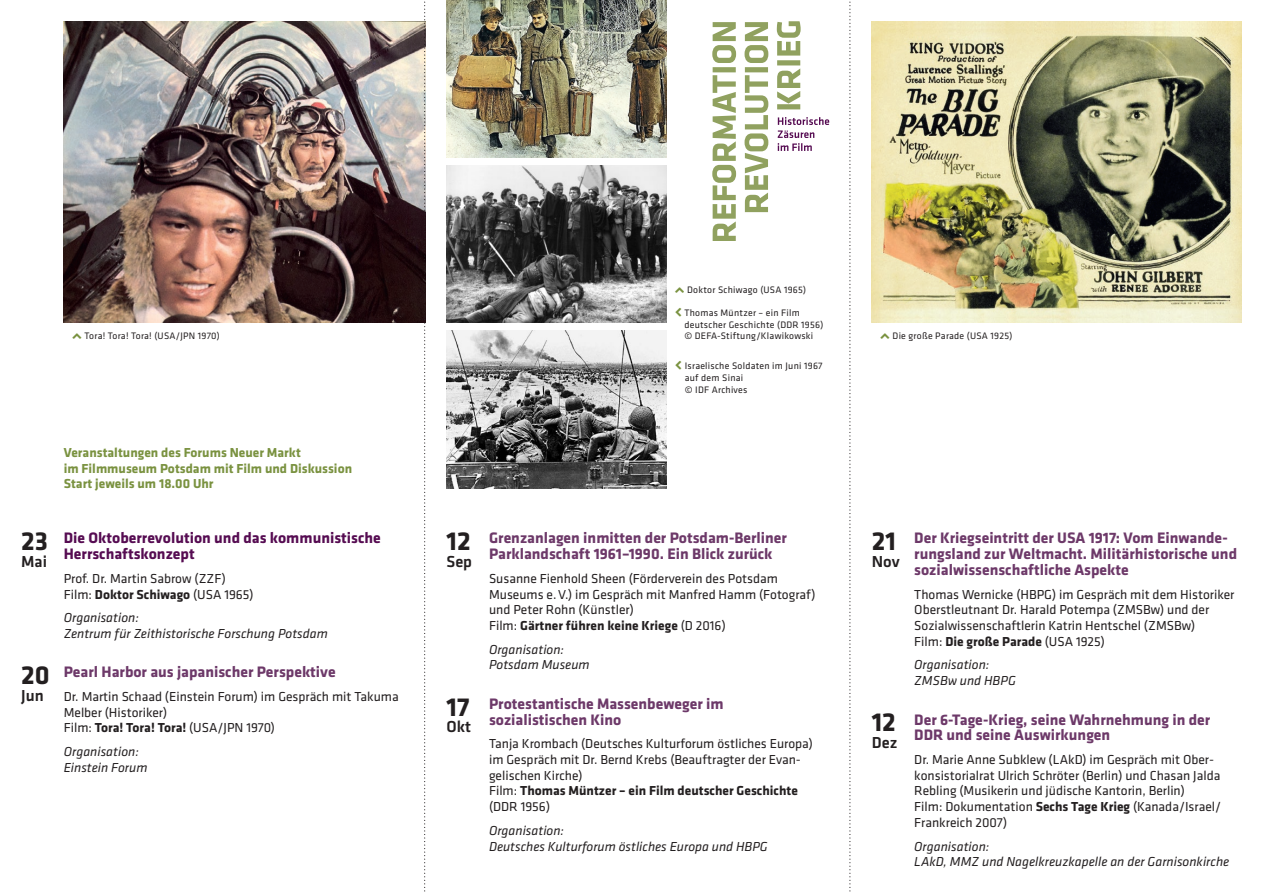
<style>
.page{position:relative;width:1263px;height:893px;background:#fff}
.page>*{position:absolute;margin:0;border:0;box-sizing:border-box;transform-origin:0 0}
.t1{font:700 27px "Klavika Basic";color:#231f20}
.t2{font:500 16.5px "Klavika Basic";color:#231f20}
.t3{font:700 15.75px/15.8px "Klavika Basic";color:#6d3969}
.t4{font:700 15.75px/15.8px "Klavika Basic";color:#560c52}
.t5{font:13.5px/15.8px "Klavika Basic";color:#231f20}
.t6{font:italic 13.5px/15.8px "Klavika Basic";color:#231f20}
.t7{font:700 13.5px/15.8px "Klavika Basic";color:#7a9240}
.t8{font:9.75px/11.7px "Klavika Basic";letter-spacing:.025em;color:#231f20}
.s1{font-weight:700}
</style>
<div class="page">
<img style="left:446px;top:331px;width:220px;height:157px">
<img style="left:446px;top:165px;width:220px;height:158px">
<img style="left:446px;top:0;width:220px;height:158px">
<img style="left:64px;top:21px;width:360px;height:302px">
<img style="left:872px;top:21px;width:370px;height:302px">
<svg style="left:777px;top:21px;width:24px;height:88px"></svg>
<svg style="left:744px;top:22px;width:24px;height:190px"></svg>
<svg style="left:712px;top:22px;width:24px;height:219px"></svg>
<svg style="left:778px;top:117px;width:51px;height:34px"></svg>
<svg style="left:424px;top:1px;width:2px;height:891px"></svg>
<svg style="left:849px;top:1px;width:2px;height:891px"></svg>
<p class="t8" style="left:687px;top:283px;width:121px">Doktor Schiwago (USA 1965)</p>
<p class="t8" style="left:684px;top:306px;width:140px">Thomas Müntzer – ein Film deutscher Geschichte (DDR 1956) © DEFA-Stiftung/Klawikowski</p>
<p class="t8" style="left:685px;top:360px;width:139px">Israelische Soldaten im Juni 1967 auf dem Sinai<br>© IDF Archives</p>
<p class="t8" style="left:85px;top:330px;width:137px">Tora! Tora! Tora! (USA/JPN 1970)</p>
<p class="t8" style="left:892px;top:330px;width:121px">Die große Parade (USA 1925)</p>
<p class="t7" style="left:64px;top:444px;width:290px">Veranstaltungen des Forums Neuer Markt<br>im Filmmuseum Potsdam mit Film und Diskussion<br>Start jeweils um 18.00 Uhr</p>
<h1 class="t1" style="left:21px;top:522px;width:28px">23</h1>
<p class="t2" style="left:21px;top:550px;width:27px">Mai</p>
<h1 class="t1" style="left:21px;top:655px;width:30px">20</h1>
<p class="t2" style="left:21px;top:684px;width:24px">Jun</p>
<p class="t4" style="left:64px;top:530px;width:319px">Die Oktoberrevolution und das kommunistische<br>Herrschaftskonzept</p>
<p class="t5" style="left:64px;top:570px;width:191px">Prof. Dr. Martin Sabrow (ZZF)<br>Film: <span class="s1">Doktor Schiwago</span> (USA 1965)</p>
<p class="t6" style="left:64px;top:610px;width:266px">Organisation:<br>Zentrum für Zeithistorische Forschung Potsdam</p>
<p class="t3" style="left:64px;top:663px;width:274px">Pearl Harbor aus japanischer Perspektive</p>
<p class="t5" style="left:64px;top:688px;width:336px">Dr. Martin Schaad (Einstein Forum) im Gespräch mit Takuma<br>Melber (Historiker)<br>Film: <span class="s1">Tora! Tora! Tora!</span> (USA/JPN 1970)</p>
<p class="t6" style="left:64px;top:743px;width:85px">Organisation:<br>Einstein Forum</p>
<h1 class="t1" style="left:446px;top:522px;width:26px">12</h1>
<p class="t2" style="left:446px;top:550px;width:27px">Sep</p>
<h1 class="t1" style="left:446px;top:687px;width:25px">17</h1>
<p class="t2" style="left:446px;top:716px;width:26px">Okt</p>
<p class="t3" style="left:489px;top:530px;width:299px">Grenzanlagen inmitten der Potsdam-Berliner<br>Parklandschaft 1961–1990. Ein Blick zurück</p>
<p class="t5" style="left:489px;top:570px;width:328px">Susanne Fienhold Sheen (Förderverein des Potsdam Museums e.V.) im Gespräch mit Manfred Hamm (Fotograf) und Peter Rohn (Künstler)<br>Film: <span class="s1">Gärtner führen keine Kriege</span> (D 2016)</p>
<p class="t6" style="left:489px;top:641px;width:102px">Organisation:<br>Potsdam Museum</p>
<p class="t3" style="left:489px;top:695px;width:236px">Protestantische Massenbeweger im sozialistischen Kino</p>
<p class="t5" style="left:489px;top:735px;width:325px">Tanja Krombach (Deutsches Kulturforum östliches Europa) im Gespräch mit Dr. Bernd Krebs (Beauftragter der Evan&shy;gelischen Kirche)<br>Film: <span class="s1">Thomas Müntzer – ein Film deutscher Geschichte </span>(DDR 1956)</p>
<p class="t6" style="left:489px;top:822px;width:280px">Organisation:<br>Deutsches Kulturforum östliches Europa und HBPG</p>
<h1 class="t1" style="left:872px;top:522px;width:26px">21</h1>
<p class="t2" style="left:872px;top:550px;width:29px">Nov</p>
<h1 class="t1" style="left:872px;top:703px;width:26px">12</h1>
<p class="t2" style="left:872px;top:731px;width:27px">Dez</p>
<p class="t3" style="left:914px;top:530px;width:324px">Der Kriegseintritt der USA 1917: Vom Einwande&shy;rungsland zur Weltmacht. Militärhistorische und sozialwissenschaftliche Aspekte</p>
<p class="t5" style="left:914px;top:586px;width:322px">Thomas Wernicke (HBPG) im Gespräch mit dem Historiker Oberstleutnant Dr. Harald Potempa (ZMSBw) und der Sozialwissenschaftlerin Katrin Hentschel (ZMSBw)<br>Film: <span class="s1">Die große Parade</span> (USA 1925)</p>
<p class="t6" style="left:914px;top:657px;width:103px">Organisation:<br>ZMSBw und HBPG</p>
<p class="t3" style="left:914px;top:711px;width:297px">Der 6-Tage-Krieg, seine Wahrnehmung in der<br>DDR und seine Auswirkungen</p>
<p class="t5" style="left:914px;top:751px;width:308px">Dr. Marie Anne Subklew (LAkD) im Gespräch mit Ober&shy;konsistorialrat Ulrich Schröter (Berlin) und Chasan Jalda Rebling (Musikerin und jüdische Kantorin, Berlin)<br>Film: Dokumentation <span class="s1">Sechs Tage Krieg</span> (Kanada/Israel/ Frankreich 2007)</p>
<p class="t6" style="left:914px;top:838px;width:317px">Organisation:<br>LAkD, MMZ und Nagelkreuzkapelle an der Garnisonkirche</p>
</div>
